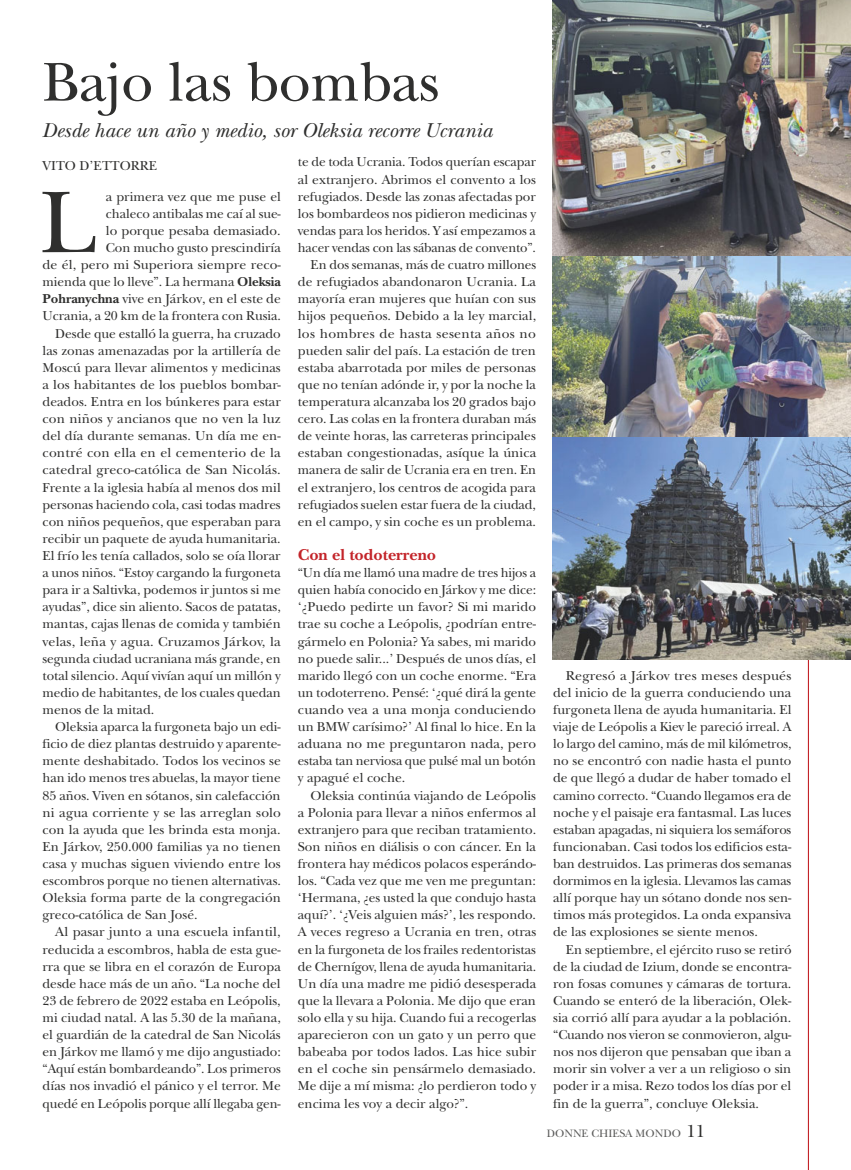
<style>
.page{position:relative;width:851px;height:1170px;background:#fff}
.page>*{position:absolute;margin:0;border:0;box-sizing:border-box;transform-origin:0 0}
.t1{font:91.2px "New Baskerville Std";color:#2f2f2e}
.t2{font:57px "New Baskerville Std";color:#2f2f2e}
.t3{font:italic 21px "New Baskerville Std";color:#2f2f2e}
.t4{font:700 16.5px "New Baskerville Std";color:#c32429}
.t5{font:13.5px/17.1px "New Baskerville Std";color:#2f2f2e;text-align:justify}
.t6{font:11.25px "New Baskerville Std";color:#5c5c5b}
.s1{font-weight:700}
.s2{font-size:18px;color:#2f2f2e}
</style>
<div class="page">
<hr style="left:807px;top:628px;width:1px;height:541px;background:#c32429">
<img style="left:552px;top:255px;width:298px;height:404px">
<img style="left:552px;top:0;width:298px;height:255px">
<h2 class="t2" style="left:43px;top:62px;width:398px">Bajo las bombas</h2>
<h3 class="t3" style="left:43px;top:123px;width:451px">Desde hace un año y medio, sor Oleksia recorre Ucrania</h3>
<p class="t5" style="left:43px;top:159px;width:116px">VITO D’ETTORRE</p>
<p class="t5" style="left:298px;top:155px;width:240px;text-align:right">te de toda Ucrania. Todos querían escapar al extranjero. Abrimos el convento a los refugiados. Desde las zonas afectadas por los bombardeos nos pidieron medicinas y vendas para los heridos. Y así empezamos a hacer vendas con las sábanas de convento”.<br>En dos semanas, más de cuatro millones de refugiados abandonaron Ucrania. La mayoría eran mujeres que huían con sus hijos pequeños. Debido a la ley marcial, los hombres de hasta sesenta años no pueden salir del país. La estación de tren estaba abarrotada por miles de personas que no tenían adónde ir, y por la noche la temperatura alcanzaba los 20 grados bajo cero. Las colas en la frontera duraban más de veinte horas, las carreteras principales estaban congestionadas, asíque la única manera de salir de Ucrania era en tren. En el extranjero, los centros de acogida para refugiados suelen estar fuera de la ciudad, en el campo, y sin coche es un problema.</p>
<p class="t4" style="left:298px;top:549px;width:140px">Con el todoterreno</p>
<p class="t5" style="left:298px;top:565px;width:240px">“Un día me llamó una madre de tres hijos a quien había conocido en Járkov y me dice: ‘¿Puedo pedirte un favor? Si mi marido trae su coche a Leópolis, ¿podrían entre&shy;gármelo en Polonia? Ya sabes, mi marido no puede salir...’ Después de unos días, el marido llegó con un coche enorme. “Era un todoterreno. Pensé: ‘¿qué dirá la gente cuando vea a una monja conduciendo un BMW carísimo?’ Al final lo hice. En la aduana no me preguntaron nada, pero estaba tan nerviosa que pulsé mal un botón y apagué el coche.</p>
<p class="t5" style="left:298px;top:788px;width:240px;text-indent:13px">Oleksia continúa viajando de Leópolis a Polonia para llevar a niños enfermos al extranjero para que reciban tratamiento.<br>Son niños en diálisis o con cáncer. En la frontera hay médicos polacos esperándo&shy;los. “Cada vez que me ven me preguntan: ‘Hermana, ¿es usted la que condujo hasta aquí?’. ‘¿Veis alguien más?’, les respondo.<br>A veces regreso a Ucrania en tren, otras en la furgoneta de los frailes redentoristas de Chernígov, llena de ayuda humanitaria.<br>Un día una madre me pidió desesperada que la llevara a Polonia. Me dijo que eran solo ella y su hija. Cuando fui a recogerlas aparecieron con un gato y un perro que babeaba por todos lados. Las hice subir en el coche sin pensármelo demasiado.<br>Me dije a mí misma: ¿lo perdieron todo y encima les voy a decir algo?”.</p>
<h1 class="t1" style="left:40px;top:190px;width:58px">L</h1>
<p class="t5" style="left:106px;top:189px;width:176px">a primera vez que me puse el</p>
<p class="t5" style="left:106px;top:206px;width:176px">chaleco antibalas me caí al sue-</p>
<p class="t5" style="left:106px;top:223px;width:176px">lo porque pesaba demasiado.</p>
<p class="t5" style="left:106px;top:241px;width:176px">Con mucho gusto prescindiría</p>
<p class="t5" style="left:43px;top:258px;width:240px">de él, pero mi Superiora siempre reco-</p>
<p class="t5" style="left:43px;top:275px;width:240px">mienda que lo lleve”. La hermana <span class="s1">Oleksia</span></p>
<p class="t5" style="left:43px;top:292px;width:240px"><span class="s1">Pohranychna</span> vive en Járkov, en el este de</p>
<p class="t5" style="left:43px;top:309px;width:240px">Ucrania, a 20 km de la frontera con Rusia.</p>
<p class="t5" style="left:55px;top:326px;width:227px">Desde que estalló la guerra, ha cruzado</p>
<p class="t5" style="left:43px;top:343px;width:240px">las zonas amenazadas por la artillería de</p>
<p class="t5" style="left:43px;top:360px;width:240px">Moscú para llevar alimentos y medicinas</p>
<p class="t5" style="left:43px;top:377px;width:240px">a los habitantes de los pueblos bombar-</p>
<p class="t5" style="left:43px;top:394px;width:240px">deados. Entra en los búnkeres para estar</p>
<p class="t5" style="left:43px;top:412px;width:240px">con niños y ancianos que no ven la luz</p>
<p class="t5" style="left:43px;top:429px;width:240px">del día durante semanas. Un día me en-</p>
<p class="t5" style="left:43px;top:446px;width:240px">contré con ella en el cementerio de la</p>
<p class="t5" style="left:43px;top:463px;width:240px">catedral greco-católica de San Nicolás.</p>
<p class="t5" style="left:43px;top:480px;width:240px">Frente a la iglesia había al menos dos mil</p>
<p class="t5" style="left:43px;top:497px;width:240px">personas haciendo cola, casi todas madres</p>
<p class="t5" style="left:43px;top:514px;width:240px">con niños pequeños, que esperaban para</p>
<p class="t5" style="left:43px;top:531px;width:239px">recibir un paquete de ayuda humanitaria.</p>
<p class="t5" style="left:43px;top:548px;width:239px">El frío les tenía callados, solo se oía llorar</p>
<p class="t5" style="left:43px;top:565px;width:240px">a unos niños. “Estoy cargando la furgoneta</p>
<p class="t5" style="left:43px;top:583px;width:240px">para ir a Saltivka, podemos ir juntos si me</p>
<p class="t5" style="left:43px;top:600px;width:240px">ayudas”, dice sin aliento. Sacos de patatas,</p>
<p class="t5" style="left:43px;top:617px;width:240px">mantas, cajas llenas de comida y también</p>
<p class="t5" style="left:43px;top:634px;width:240px">velas, leña y agua. Cruzamos Járkov, la</p>
<p class="t5" style="left:43px;top:651px;width:240px">segunda ciudad ucraniana más grande, en</p>
<p class="t5" style="left:43px;top:668px;width:240px">total silencio. Aquí vivían aquí un millón y</p>
<p class="t5" style="left:43px;top:685px;width:240px">medio de habitantes, de los cuales quedan</p>
<p class="t5" style="left:43px;top:702px;width:113px">menos de la mitad.</p>
<p class="t5" style="left:55px;top:719px;width:227px">Oleksia aparca la furgoneta bajo un edi-</p>
<p class="t5" style="left:43px;top:736px;width:240px">ficio de diez plantas destruido y aparente-</p>
<p class="t5" style="left:43px;top:754px;width:240px">mente deshabitado. Todos los vecinos se</p>
<p class="t5" style="left:43px;top:771px;width:240px">han ido menos tres abuelas, la mayor tiene</p>
<p class="t5" style="left:43px;top:788px;width:240px">85 años. Viven en sótanos, sin calefacción</p>
<p class="t5" style="left:43px;top:805px;width:240px">ni agua corriente y se las arreglan solo</p>
<p class="t5" style="left:43px;top:822px;width:239px">con la ayuda que les brinda esta monja.</p>
<p class="t5" style="left:43px;top:839px;width:240px">En Járkov, 250.000 familias ya no tienen</p>
<p class="t5" style="left:43px;top:856px;width:240px">casa y muchas siguen viviendo entre los</p>
<p class="t5" style="left:43px;top:873px;width:240px">escombros porque no tienen alternativas.</p>
<p class="t5" style="left:43px;top:890px;width:240px">Oleksia forma parte de la congregación</p>
<p class="t5" style="left:43px;top:907px;width:157px">greco-católica de San José.</p>
<p class="t5" style="left:55px;top:925px;width:227px">Al pasar junto a una escuela infantil,</p>
<p class="t5" style="left:43px;top:942px;width:240px">reducida a escombros, habla de esta gue-</p>
<p class="t5" style="left:43px;top:959px;width:240px">rra que se libra en el corazón de Europa</p>
<p class="t5" style="left:43px;top:976px;width:239px">desde hace más de un año. “La noche del</p>
<p class="t5" style="left:43px;top:993px;width:240px">23 de febrero de 2022 estaba en Leópolis,</p>
<p class="t5" style="left:43px;top:1010px;width:240px">mi ciudad natal. A las 5.30 de la mañana,</p>
<p class="t5" style="left:43px;top:1027px;width:240px">el guardián de la catedral de San Nicolás</p>
<p class="t5" style="left:43px;top:1044px;width:240px">en Járkov me llamó y me dijo angustiado:</p>
<p class="t5" style="left:43px;top:1061px;width:240px">“Aquí están bombardeando”. Los primeros</p>
<p class="t5" style="left:43px;top:1078px;width:240px">días nos invadió el pánico y el terror. Me</p>
<p class="t5" style="left:43px;top:1096px;width:240px">quedé en Leópolis porque allí llegaba gen-</p>
<p class="t5" style="left:553px;top:668px;width:240px;text-indent:13px">Regresó a Járkov tres meses después del inicio de la guerra conduciendo una furgoneta llena de ayuda humanitaria. El viaje de Leópolis a Kiev le pareció irreal. A lo largo del camino, más de mil kilómetros, no se encontró con nadie hasta el punto de que llegó a dudar de haber tomado el camino correcto. “Cuando llegamos era de noche y el paisaje era fantasmal. Las luces estaban apagadas, ni siquiera los semáforos funcionaban. Casi todos los edificios esta&shy;ban destruidos. Las primeras dos semanas dormimos en la iglesia. Llevamos las camas allí porque hay un sótano donde nos sen&shy;timos más protegidos. La onda expansiva de las explosiones se siente menos.</p>
<p class="t5" style="left:553px;top:942px;width:240px;text-indent:13px">En septiembre, el ejército ruso se retiró de la ciudad de Izium, donde se encontra&shy;ron fosas comunes y cámaras de tortura.<br>Cuando se enteró de la liberación, Olek&shy;sia corrió allí para ayudar a la población. “Cuando nos vieron se conmovieron, algu&shy;nos nos dijeron que pensaban que iban a morir sin volver a ver a un religioso o sin poder ir a misa. Rezo todos los días por el fin de la guerra”, concluye Oleksia.</p>
<p class="t6" style="left:547px;top:1128px;width:160px">DONNE CHIESA MONDO <span class="s2">11</span></p>
</div>
